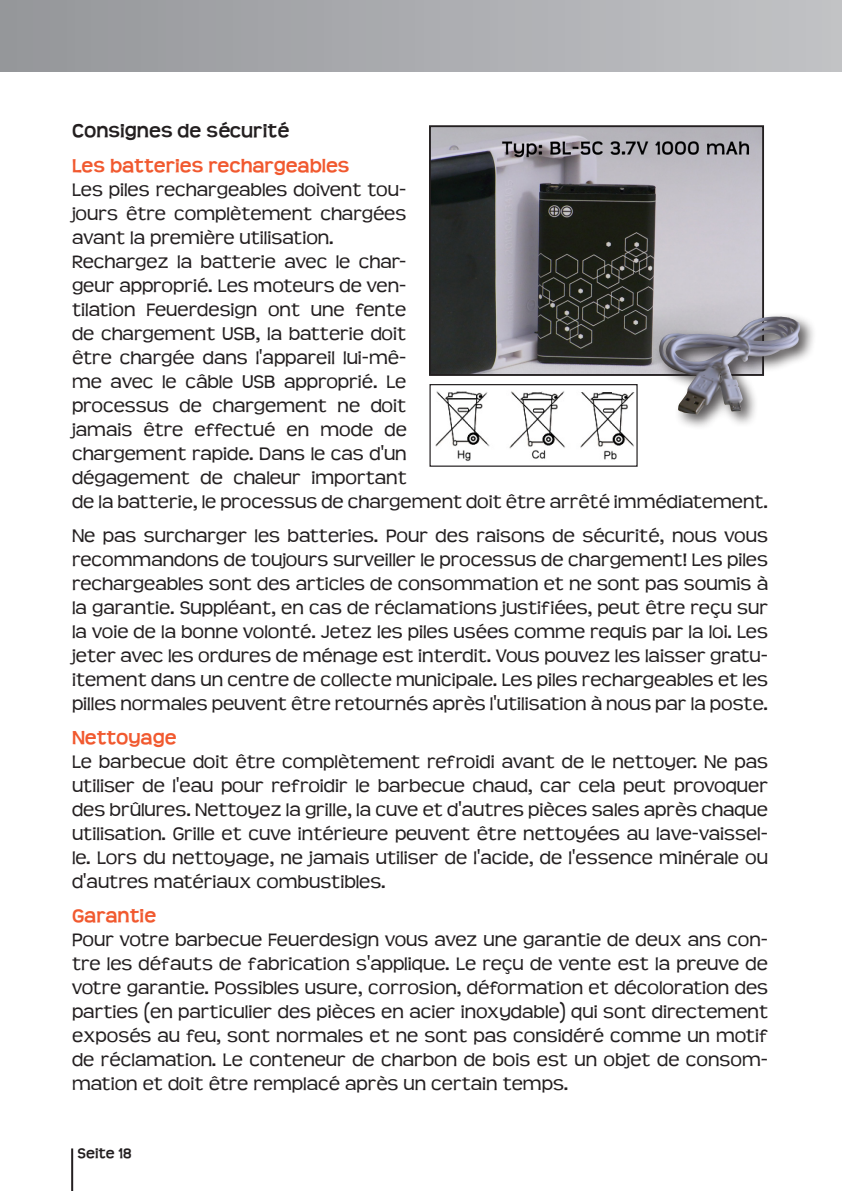
<style>
.page{position:relative;width:842px;height:1191px;background:#fff}
.page>*{position:absolute;margin:0;border:0;box-sizing:border-box;transform-origin:0 0}
.t1{font:20px/24px "Teen";color:#231f20;text-align:justify}
.t2{font:700 20px "Teen";color:#f1592f}
.t3{font:700 20px "Teen";color:#231f20}
.t4{font:700 15px "Teen";color:#231f20}
</style>
<div class="page">
<div style="left:0;top:0;width:842px;height:71px;background:linear-gradient(to right,#94969a,#c2c2c6)"></div>
<hr style="left:71px;top:1148px;width:2px;height:43px;background:#231f20">
<img style="left:432px;top:128px;width:329px;height:245px">
<div style="left:429px;top:125px;width:335px;height:251px;border:2px solid #231f20"></div>
<img style="left:435px;top:391px;width:200px;height:70px">
<div style="left:429px;top:384px;width:209px;height:83px;border:1px solid #231f20"></div>
<div style="left:654px;top:312px;width:162px;height:118px;background:#231f20;opacity:.75"></div>
<img style="left:658px;top:316px;width:143px;height:98px">
<p class="t3" style="left:72px;top:120px;width:219px">Consignes de sécurité</p>
<p class="t2" style="left:72px;top:154px;width:279px">Les batteries rechargeables</p>
<p class="t1" style="left:72px;top:178px;width:336px">Les piles rechargeables doivent tou&shy;jours être complètement chargées avant la première utilisation.</p>
<p class="t1" style="left:72px;top:250px;width:698px;text-align:left">Rechargez la batterie avec le char-<br>geur approprié. Les moteurs de ven-<br>tilation Feuerdesign ont une fente<br>de chargement USB, la batterie doit<br>être chargée dans l'appareil lui-mê-<br>me avec le câble USB approprié. Le<br>processus de chargement ne doit<br>jamais être effectué en mode de<br>chargement rapide. Dans le cas d'un<br>dégagement de chaleur important<br>de la batterie, le processus de chargement doit être arrêté immédiatement.</p>
<p class="t1" style="left:72px;top:524px;width:698px">Ne pas surcharger les batteries. Pour des raisons de sécurité, nous vous recommandons de toujours surveiller le processus de chargement! Les piles rechargeables sont des articles de consommation et ne sont pas soumis à la garantie. Suppléant, en cas de réclamations justifiées, peut être reçu sur la voie de la bonne volonté. Jetez les piles usées comme requis par la loi. Les jeter avec les ordures de ménage est interdit. Vous pouvez les laisser gratu&shy;itement dans un centre de collecte municipale. Les piles rechargeables et les pilles normales peuvent être retournés après l'utilisation à nous par la poste.</p>
<p class="t2" style="left:72px;top:726px;width:106px">Nettoyage</p>
<p class="t1" style="left:72px;top:750px;width:698px">Le barbecue doit être complètement refroidi avant de le nettoyer. Ne pas utiliser de l'eau pour refroidir le barbecue chaud, car cela peut provoquer des brûlures. Nettoyez la grille, la cuve et d'autres pièces sales après chaque utilisation. Grille et cuve intérieure peuvent être nettoyées au lave-vaissel&shy;le. Lors du nettoyage, ne jamais utiliser de l'acide, de l'essence minérale ou d'autres matériaux combustibles.</p>
<p class="t2" style="left:72px;top:904px;width:86px">Garantie</p>
<p class="t1" style="left:72px;top:928px;width:698px">Pour votre barbecue Feuerdesign vous avez une garantie de deux ans con&shy;tre les défauts de fabrication s'applique. Le reçu de vente est la preuve de votre garantie. Possibles usure, corrosion, déformation et décoloration des parties (en particulier des pièces en acier inoxydable) qui sont directement exposés au feu, sont normales et ne sont pas considéré comme un motif de réclamation. Le conteneur de charbon de bois est un objet de consom&shy;mation et doit être remplacé après un certain temps.</p>
<p class="t4" style="left:78px;top:1144px;width:56px">Seite 18</p>
</div>
